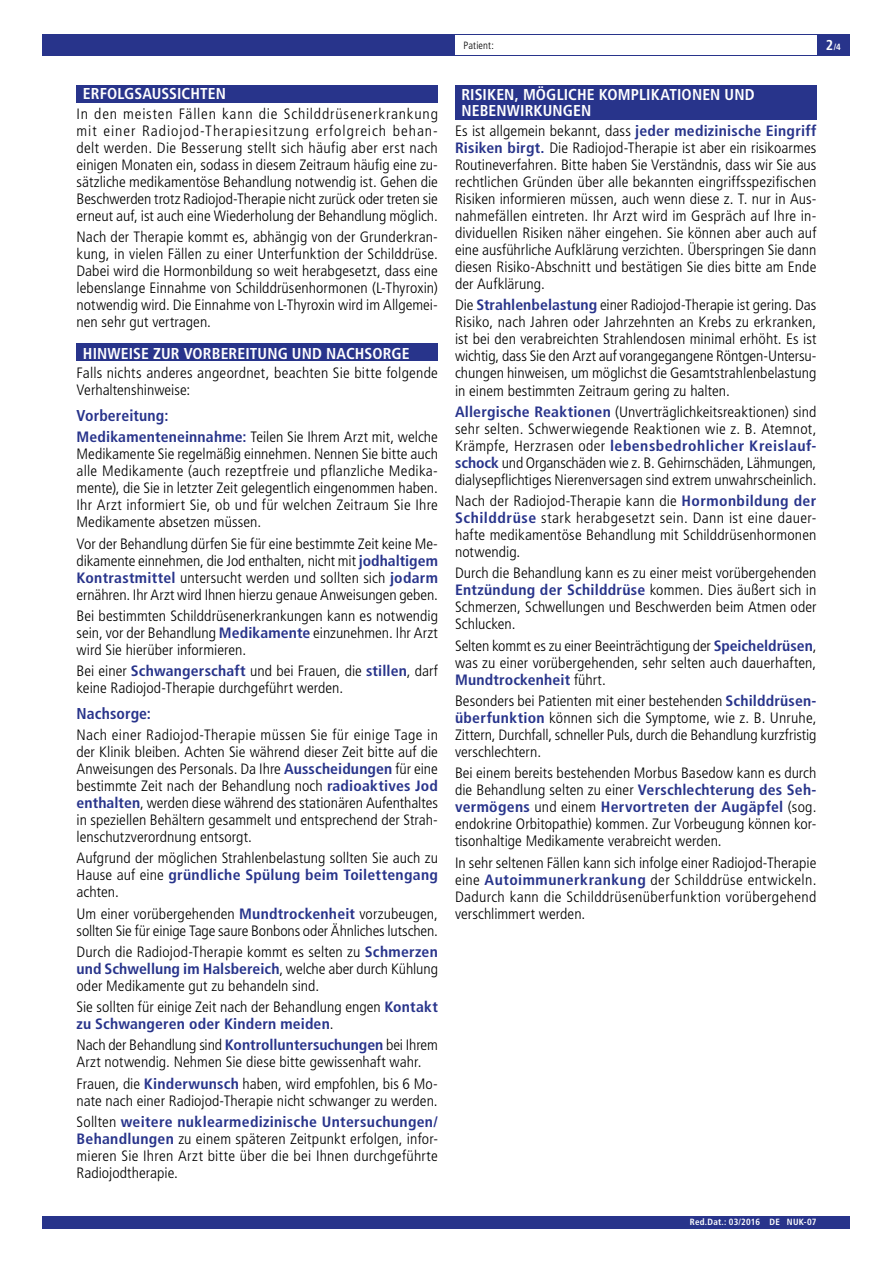
<style>
.page{position:relative;width:893px;height:1263px;background:#fff}
.page>*{position:absolute;margin:0;border:0;box-sizing:border-box;transform-origin:0 0}
.t1{font:700 condensed 15.75px/15.8px "Frutiger LT Pro";letter-spacing:.005em;color:#fff}
.t2{font:700 condensed 15.75px "Frutiger LT Pro";letter-spacing:.005em;color:#28348b}
.t3{font:300 condensed 15px/17px "Frutiger LT Pro";color:#000;text-align:justify;scale:1.05 1}
.t4{font:300 condensed 10.5px "Frutiger LT Pro";letter-spacing:.015em;color:#000}
.t5{font:700 condensed 9px "Frutiger LT Pro";letter-spacing:.02em;color:#fff}
.s1{font-weight:700;color:#28348b}
.s2{font-size:14.25px}
</style>
<div class="page">
<div style="left:43px;top:1216px;width:807px;height:13px;background:#28348b"></div>
<div style="left:43px;top:34px;width:807px;height:21px;background:#28348b"></div>
<div style="left:455px;top:35px;width:361px;height:19px;background:#fff"></div>
<div style="left:77px;top:85px;width:361px;height:17px;background:#28348b"></div>
<div style="left:77px;top:343px;width:361px;height:17px;background:#28348b"></div>
<div style="left:455px;top:85px;width:361px;height:34px;background:#28348b"></div>
<p class="t1" style="left:83px;top:86px;width:145px">ERFOLGSAUSSICHTEN</p>
<p class="t3" style="left:77px;top:106px;width:346px">In den meisten Fällen kann die Schilddrüsenerkrankung mit einer Radiojod-Therapiesitzung erfolgreich behan&shy;delt werden. Die Besserung stellt sich häufig aber erst nach einigen Monaten ein, sodass in diesem Zeitraum häufig eine zu&shy;sätzliche medikamentöse Behandlung notwendig ist. Gehen die Beschwerden trotz Radiojod-Therapie nicht zurück oder treten sie erneut auf, ist auch eine Wiederholung der Behandlung möglich.</p>
<p class="t3" style="left:77px;top:229px;width:346px">Nach der Therapie kommt es, abhängig von der Grunderkran&shy;kung, in vielen Fällen zu einer Unterfunktion der Schilddrüse.<br>Dabei wird die Hormonbildung so weit herabgesetzt, dass eine lebenslange Einnahme von Schilddrüsenhormonen (L-Thyroxin) notwendig wird. Die Einnahme von L-Thyroxin wird im Allgemei&shy;nen sehr gut vertragen.</p>
<p class="t1" style="left:83px;top:346px;width:328px">HINWEISE ZUR VORBEREITUNG UND NACHSORGE</p>
<p class="t3" style="left:77px;top:365px;width:346px">Falls nichts anderes angeordnet, beachten Sie bitte folgende<br>Verhaltenshinweise:</p>
<p class="t2" style="left:77px;top:406px;width:93px">Vorbereitung:</p>
<p class="t3" style="left:77px;top:429px;width:346px"><span class="s1">Medikamenteneinnahme:</span> Teilen Sie Ihrem Arzt mit, welche Medikamente Sie regelmäßig einnehmen. Nennen Sie bitte auch alle Medikamente (auch rezeptfreie und pflanzliche Medika&shy;mente), die Sie in letzter Zeit gelegentlich eingenommen haben.<br>Ihr Arzt informiert Sie, ob und für welchen Zeitraum Sie Ihre Medikamente absetzen müssen.</p>
<p class="t3" style="left:77px;top:535px;width:346px">Vor der Behandlung dürfen Sie für eine bestimmte Zeit keine Me&shy;dikamente einnehmen, die Jod enthalten, nicht mit <span class="s1">jodhaltigem Kontrastmittel</span> untersucht werden und sollten sich <span class="s1">jodarm </span>ernähren. Ihr Arzt wird Ihnen hierzu genaue Anweisungen geben.</p>
<p class="t3" style="left:77px;top:607px;width:346px">Bei bestimmten Schilddrüsenerkrankungen kann es notwendig sein, vor der Behandlung <span class="s1">Medikamente</span> einzunehmen. Ihr Arzt wird Sie hierüber informieren.</p>
<p class="t3" style="left:77px;top:663px;width:346px">Bei einer <span class="s1">Schwangerschaft</span> und bei Frauen, die <span class="s1">stillen</span>, darf keine Radiojod-Therapie durchgeführt werden.</p>
<p class="t2" style="left:77px;top:704px;width:76px">Nachsorge:</p>
<p class="t3" style="left:77px;top:726px;width:346px">Nach einer Radiojod-Therapie müssen Sie für einige Tage in der Klinik bleiben. Achten Sie während dieser Zeit bitte auf die Anweisungen des Personals. Da Ihre <span class="s1">Ausscheidungen</span> für eine bestimmte Zeit nach der Behandlung noch <span class="s1">radioaktives Jod enthalten</span>, werden diese während des stationären Aufenthaltes in speziellen Behältern gesammelt und entsprechend der Strah&shy;lenschutzverordnung entsorgt.</p>
<p class="t3" style="left:77px;top:850px;width:346px">Aufgrund der möglichen Strahlenbelastung sollten Sie auch zu Hause auf eine <span class="s1">gründliche Spülung beim Toilettengang </span>achten.</p>
<p class="t3" style="left:77px;top:905px;width:346px">Um einer vorübergehenden <span class="s1">Mundtrockenheit</span> vorzubeugen, sollten Sie für einige Tage saure Bonbons oder Ähnliches lutschen.</p>
<p class="t3" style="left:77px;top:943px;width:346px">Durch die Radiojod-Therapie kommt es selten zu <span class="s1">Schmerzen und Schwellung im Halsbereich</span>, welche aber durch Kühlung oder Medikamente gut zu behandeln sind.</p>
<p class="t3" style="left:77px;top:998px;width:346px">Sie sollten für einige Zeit nach der Behandlung engen <span class="s1">Kontakt zu Schwangeren oder Kindern meiden</span>.</p>
<p class="t3" style="left:77px;top:1037px;width:346px">Nach der Behandlung sind <span class="s1">Kontrolluntersuchungen</span> bei Ihrem<br>Arzt notwendig. Nehmen Sie diese bitte gewissenhaft wahr.</p>
<p class="t3" style="left:77px;top:1075px;width:346px">Frauen, die <span class="s1">Kinderwunsch</span> haben, wird empfohlen, bis 6 Mo&shy;nate nach einer Radiojod-Therapie nicht schwanger zu werden.</p>
<p class="t3" style="left:77px;top:1113px;width:346px">Sollten <span class="s1">weitere nuklearmedizinische Untersuchungen/ Behandlungen</span> zu einem späteren Zeitpunkt erfolgen, infor&shy;mieren Sie Ihren Arzt bitte über die bei Ihnen durchgeführte Radiojodtherapie.</p>
<p class="t4" style="left:463px;top:39px;width:32px">Patient:</p>
<p class="t5" style="left:826px;top:42px;width:16px"><span class="s2">2</span>/4</p>
<p class="t1" style="left:461px;top:87px;width:295px">RISIKEN, MÖGLICHE KOMPLIKATIONEN UND<br>NEBENWIRKUNGEN</p>
<p class="t3" style="left:455px;top:123px;width:346px">Es ist allgemein bekannt, dass <span class="s1">jeder medizinische Eingriff Risiken birgt.</span> Die Radiojod-Therapie ist aber ein risikoarmes Routineverfahren. Bitte haben Sie Verständnis, dass wir Sie aus rechtlichen Gründen über alle bekannten eingriffsspezifischen Risiken informieren müssen, auch wenn diese z. T. nur in Aus&shy;nahmefällen eintreten. Ihr Arzt wird im Gespräch auf Ihre in&shy;dividuellen Risiken näher eingehen. Sie können aber auch auf eine ausführliche Aufklärung verzichten. Überspringen Sie dann diesen Risiko-Abschnitt und bestätigen Sie dies bitte am Ende der Aufklärung.</p>
<p class="t3" style="left:455px;top:297px;width:346px">Die <span class="s1">Strahlenbelastung</span> einer Radiojod-Therapie ist gering. Das Risiko, nach Jahren oder Jahrzehnten an Krebs zu erkranken, ist bei den verabreichten Strahlendosen minimal erhöht. Es ist wichtig, dass Sie den Arzt auf vorangegangene Röntgen-Untersu&shy;chungen hinweisen, um möglichst die Gesamtstrahlenbelastung in einem bestimmten Zeitraum gering zu halten.</p>
<p class="t3" style="left:455px;top:403px;width:346px"><span class="s1">Allergische Reaktionen</span> (Unverträglichkeitsreaktionen) sind sehr selten. Schwerwiegende Reaktionen wie z. B. Atemnot, Krämpfe, Herzrasen oder <span class="s1">lebensbedrohlicher Kreislauf&shy;schock</span> und Organschäden wie z. B. Gehirnschäden, Lähmungen, dialysepflichtiges Nierenversagen sind extrem unwahrscheinlich.</p>
<p class="t3" style="left:455px;top:493px;width:346px">Nach der Radiojod-Therapie kann die <span class="s1">Hormonbildung der Schilddrüse</span> stark herabgesetzt sein. Dann ist eine dauer&shy;hafte medikamentöse Behandlung mit Schilddrüsenhormonen notwendig.</p>
<p class="t3" style="left:455px;top:565px;width:346px">Durch die Behandlung kann es zu einer meist vorübergehenden <span class="s1">Entzündung der Schilddrüse</span> kommen. Dies äußert sich in Schmerzen, Schwellungen und Beschwerden beim Atmen oder Schlucken.</p>
<p class="t3" style="left:455px;top:637px;width:346px">Selten kommt es zu einer Beeinträchtigung der <span class="s1">Speicheldrüsen</span>, was zu einer vorübergehenden, sehr selten auch dauerhaften, <span class="s1">Mundtrockenheit</span> führt.</p>
<p class="t3" style="left:455px;top:692px;width:346px">Besonders bei Patienten mit einer bestehenden <span class="s1">Schilddrüsen&shy;überfunktion</span> können sich die Symptome, wie z. B. Unruhe, Zittern, Durchfall, schneller Puls, durch die Behandlung kurzfristig verschlechtern.</p>
<p class="t3" style="left:455px;top:765px;width:346px">Bei einem bereits bestehenden Morbus Basedow kann es durch die Behandlung selten zu einer <span class="s1">Verschlechterung des Seh&shy;vermögens</span> und einem <span class="s1">Hervortreten der Augäpfel</span> (sog. endokrine Orbitopathie) kommen. Zur Vorbeugung können kor&shy;tisonhaltige Medikamente verabreicht werden.</p>
<p class="t3" style="left:455px;top:854px;width:346px">In sehr seltenen Fällen kann sich infolge einer Radiojod-Therapie eine <span class="s1">Autoimmunerkrankung</span> der Schilddrüse entwickeln.<br>Dadurch kann die Schilddrüsenüberfunktion vorübergehend verschlimmert werden.</p>
<p class="t5" style="left:690px;top:1216px;width:128px">Red.Dat.: 03/2016 DE NUK-07</p>
</div>
